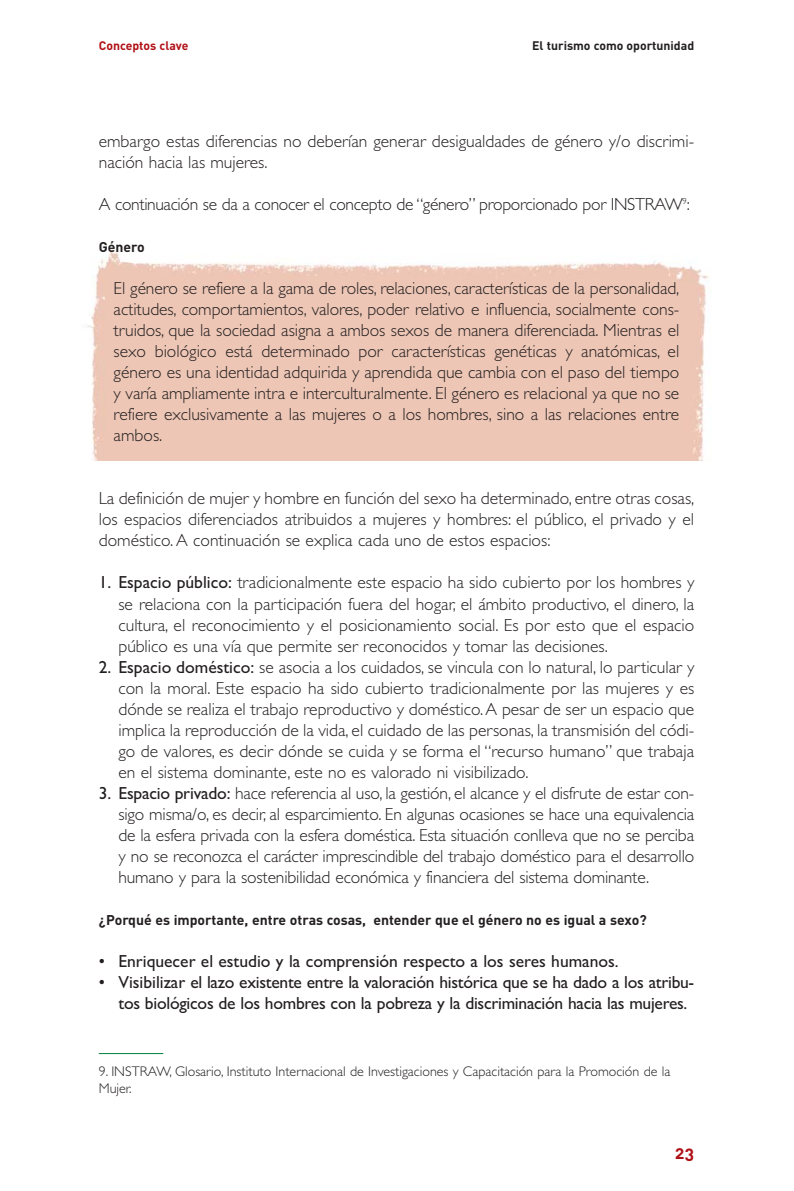
<style>
.page{position:relative;width:794px;height:1191px;background:#fff}
.page>*{position:absolute;margin:0;border:0;box-sizing:border-box;transform-origin:0 0}
.t1{font:300 17.5px/21px "Gill Sans";color:#231f20;text-align:justify}
.t2{font:17.5px/21px "Gill Sans";letter-spacing:-.015em;color:#231f20}
.t3{font:300 17.5px "Gill Sans";letter-spacing:-.02em;color:#231f20}
.t4{font:17.5px "DIN Bold Alternate";color:#b01016}
.t5{font:300 14px/17.5px "Gill Sans";color:#231f20}
.t6{font:700 14px "DIN";color:#231f20}
.t7{font:700 12.25px "DIN";color:#231f20}
.t8{font:700 12.25px "DIN";color:#b01016}
.s1{font-weight:400}
</style>
<div class="page">
<img style="left:87px;top:249px;width:622px;height:212px">
<hr style="left:99px;top:1053px;width:64px;height:1px;background:#008240">
<p class="t8" style="left:99px;top:41px;width:91px">Conceptos clave</p>
<p class="t7" style="left:532px;top:41px;width:163px">El turismo como oportunidad</p>
<p class="t1" style="left:99px;top:133px;width:597px">embargo estas diferencias no deberían generar desigualdades de género y/o discrimi&shy;nación hacia las mujeres.</p>
<p class="t3" style="left:99px;top:198px;width:592px">A continuación se da a conocer el concepto de “género” proporcionado por INSTRAW<sup>9</sup>:</p>
<p class="t6" style="left:99px;top:242px;width:47px">Género</p>
<p class="t1" style="left:114px;top:280px;width:567px">El género se refiere a la gama de roles, relaciones, características de la personalidad, actitudes, comportamientos, valores, poder relativo e influencia, socialmente cons&shy;truidos, que la sociedad asigna a ambos sexos de manera diferenciada. Mientras el sexo biológico está determinado por características genéticas y anatómicas, el género es una identidad adquirida y aprendida que cambia con el paso del tiempo y varía ampliamente intra e interculturalmente. El género es relacional ya que no se refiere exclusivamente a las mujeres o a los hombres, sino a las relaciones entre ambos.</p>
<p class="t1" style="left:99px;top:490px;width:597px">La definición de mujer y hombre en función del sexo ha determinado, entre otras cosas, los espacios diferenciados atribuidos a mujeres y hombres: el público, el privado y el doméstico. A continuación se explica cada uno de estos espacios:</p>
<p class="t1" style="left:118px;top:574px;width:577px;text-indent:-20px"><span class="s1">1. Espacio público:</span> tradicionalmente este espacio ha sido cubierto por los hombres y se relaciona con la participación fuera del hogar, el ámbito productivo, el dinero, la cultura, el reconocimiento y el posicionamiento social. Es por esto que el espacio público es una vía que permite ser reconocidos y tomar las decisiones.</p>
<p class="t1" style="left:118px;top:658px;width:577px;text-indent:-20px"><span class="s1">2. Espacio doméstico:</span> se asocia a los cuidados, se vincula con lo natural, lo particular y con la moral. Este espacio ha sido cubierto tradicionalmente por las mujeres y es dónde se realiza el trabajo reproductivo y doméstico.A pesar de ser un espacio que implica la reproducción de la vida, el cuidado de las personas, la transmisión del códi&shy;go de valores, es decir dónde se cuida y se forma el “recurso humano” que trabaja en el sistema dominante, este no es valorado ni visibilizado.</p>
<p class="t1" style="left:118px;top:784px;width:577px;text-indent:-20px"><span class="s1">3. Espacio privado:</span> hace referencia al uso, la gestión, el alcance y el disfrute de estar con&shy;sigo misma/o, es decir, al esparcimiento. En algunas ocasiones se hace una equivalencia de la esfera privada con la esfera doméstica. Esta situación conlleva que no se perciba y no se reconozca el carácter imprescindible del trabajo doméstico para el desarrollo humano y para la sostenibilidad económica y financiera del sistema dominante.</p>
<p class="t6" style="left:99px;top:914px;width:549px">¿Porqué es importante, entre otras cosas, entender que el género no es igual a sexo?</p>
<p class="t2" style="left:99px;top:952px;width:521px">• Enriquecer el estudio y la comprensión respecto a los seres humanos.</p>
<p class="t2" style="left:118px;top:973px;width:577px;text-indent:-20px">• Visibilizar el lazo existente entre la valoración histórica que se ha dado a los atribu&shy;tos biológicos de los hombres con la pobreza y la discriminación hacia las mujeres.</p>
<p class="t5" style="left:99px;top:1063px;width:573px">9. INSTRAW, Glosario, Instituto Internacional de Investigaciones y Capacitación para la Promoción de la<br>Mujer.</p>
<p class="t4" style="left:675px;top:1146px;width:20px">23</p>
</div>
